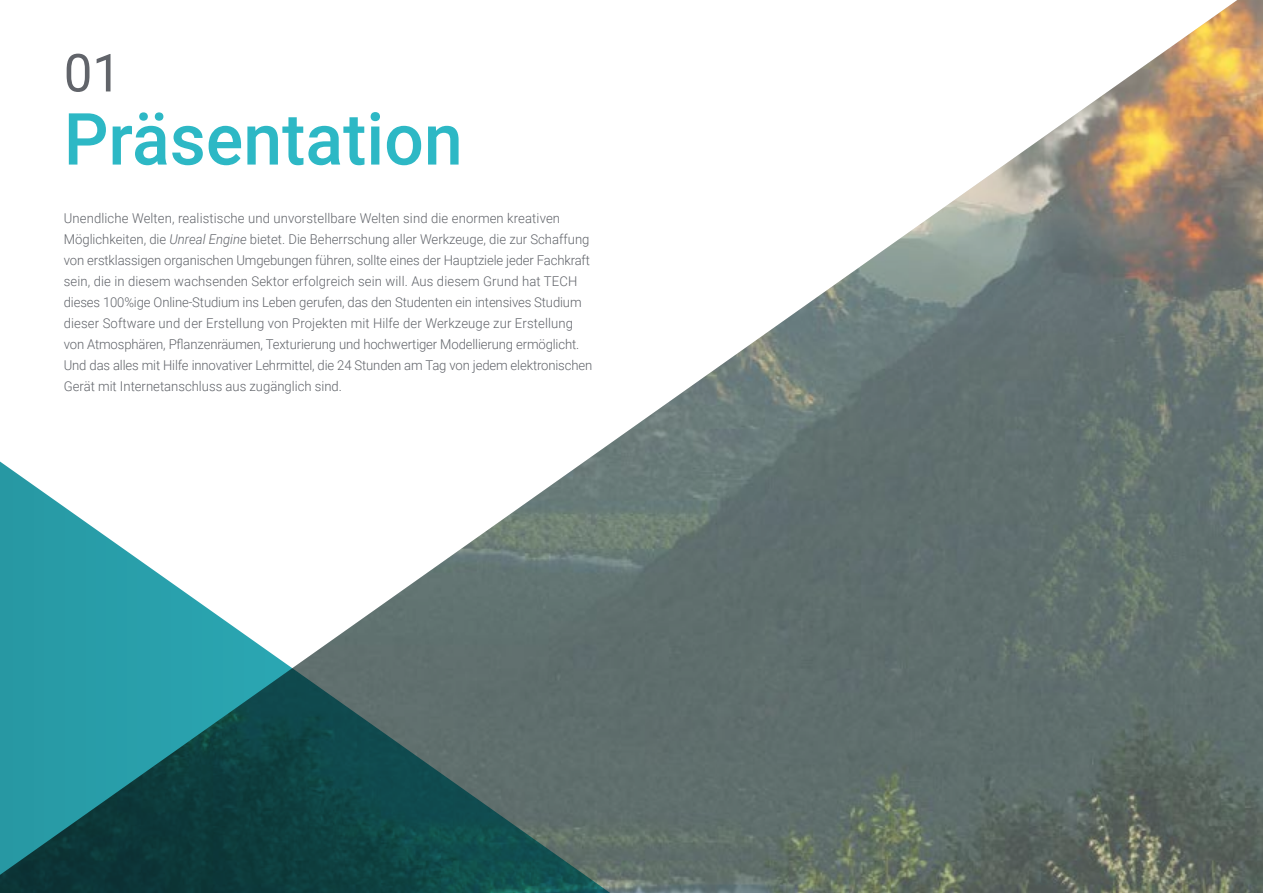
<style>
.page{position:relative;width:1263px;height:893px;background:#fff}
.page>*{position:absolute;margin:0;border:0;box-sizing:border-box;transform-origin:0 0}
.t1{font:500 72px "Roboto";color:#2db8c5}
.t2{font:52.5px "Roboto";color:#61646a}
.t3{font:300 13.5px/21px "Roboto";color:#61646a}
.s1{font-style:italic}
</style>
<div class="page">
<img style="left:606px;top:0;width:657px;height:893px">
<svg style="left:0;top:446px;width:640px;height:447px"></svg>
<h2 class="t2" style="left:64px;top:36px;width:59px">01</h2>
<h1 class="t1" style="left:64px;top:89px;width:400px">Präsentation</h1>
<p class="t3" style="left:64px;top:207px;width:530px">Unendliche Welten, realistische und unvorstellbare Welten sind die enormen kreativen Möglichkeiten, die <span class="s1">Unreal Engine</span> bietet. Die Beherrschung aller Werkzeuge, die zur Schaffung von erstklassigen organischen Umgebungen führen, sollte eines der Hauptziele jeder Fachkraft sein, die in diesem wachsenden Sektor erfolgreich sein will. Aus diesem Grund hat TECH dieses 100%ige Online-Studium ins Leben gerufen, das den Studenten ein intensives Studium dieser Software und der Erstellung von Projekten mit Hilfe der Werkzeuge zur Erstellung von Atmosphären, Pflanzenräumen, Texturierung und hochwertiger Modellierung ermöglicht.<br>Und das alles mit Hilfe innovativer Lehrmittel, die 24 Stunden am Tag von jedem elektronischen Gerät mit Internetanschluss aus zugänglich sind.</p>
</div>
